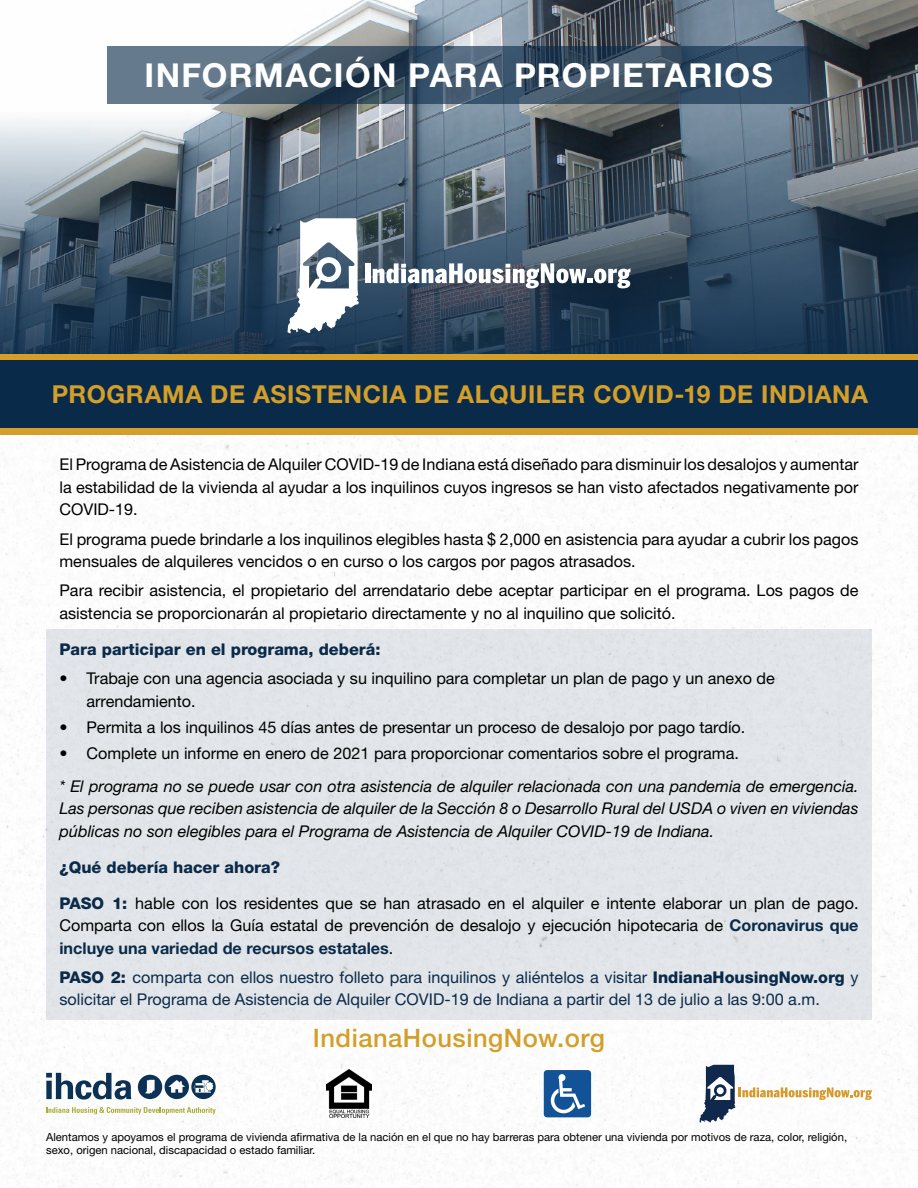
<style>
.page{position:relative;width:918px;height:1188px;background:#fff}
.page>*{position:absolute;margin:0;border:0;box-sizing:border-box;transform-origin:0 0}
.t1{font:700 33px "Helvetica Neue LT Std";letter-spacing:.04em;color:#fff}
.t2{font:500 25.5px "Helvetica Neue LT Std";letter-spacing:.02em;color:#d39f29}
.t3{font:700 24.75px "Helvetica Neue LT Std";letter-spacing:.02em;color:#d39f29}
.t4{font:16.2px/22.5px "Helvetica Neue LT Std";color:#000}
.t5{font:italic 16.2px/22.5px "Helvetica Neue LT Std";color:#000;text-align:justify}
.t6{font:16.2px/22.5px "Helvetica Neue LT Std";color:#0a2a49}
.t7{font:800 16.2px "Helvetica Neue LT Std";color:#0a2a49}
.t8{font:11.25px/13.5px "Helvetica Neue LT Std";color:#000}
.s1{font-weight:800;color:#0a2a49}
.s2{font-weight:700;color:#0a2a49}
.s3{font-weight:800}
</style>
<div class="page">
<img style="left:0;top:434px;width:918px;height:754px">
<svg style="left:0;top:0;width:918px;height:354px;background:#5f6f7d"></svg>
<div style="left:0;top:354px;width:918px;height:80px;background:#d39f29"></div>
<div style="left:0;top:360px;width:918px;height:68px;background:#0a2a49"></div>
<svg style="left:46px;top:1107px;width:170px;height:8px"></svg>
<svg style="left:138px;top:1075px;width:78px;height:24px"></svg>
<svg style="left:46px;top:1073px;width:85px;height:27px"></svg>
<img style="left:326px;top:1069px;width:46px;height:49px">
<svg style="left:700px;top:1065px;width:172px;height:58px"></svg>
<div style="left:544px;top:1070px;width:47px;height:47px;background:#125296;border-radius:3px"></div>
<svg style="left:551px;top:1074px;width:34px;height:39px"></svg>
<div style="left:365px;top:263px;width:5px;height:20px;background:#fff"></div>
<svg style="left:373px;top:263px;width:258px;height:25px"></svg>
<svg style="left:287px;top:218px;width:72px;height:116px"></svg>
<svg style="left:108px;top:46px;width:702px;height:58px;background:#42586d"></svg>
<div style="left:46px;top:629px;width:826px;height:391px;background:#e1e4e8"></div>
<h1 class="t1" style="left:145px;top:55px;width:630px">INFORMACIÓN PARA PROPIETARIOS</h1>
<h3 class="t3" style="left:52px;top:379px;width:818px">PROGRAMA DE ASISTENCIA DE ALQUILER COVID-19 DE INDIANA</h3>
<p class="t4" style="left:59px;top:453px;width:801px;text-align:justify">El Programa de Asistencia de Alquiler COVID-19 de Indiana está diseñado para disminuir los desalojos y aumentar la estabilidad de la vivienda al ayudar a los inquilinos cuyos ingresos se han visto afectados negativamente por COVID-19.</p>
<p class="t4" style="left:59px;top:527px;width:801px">El programa puede brindarle a los inquilinos elegibles hasta $ 2,000 en asistencia para ayudar a cubrir los pagos mensuales de alquileres vencidos o en curso o los cargos por pagos atrasados.</p>
<p class="t4" style="left:59px;top:579px;width:800px">Para recibir asistencia, el propietario del arrendatario debe aceptar participar en el programa. Los pagos de asistencia se proporcionarán al propietario directamente y no al inquilino que solicitó.</p>
<p class="t7" style="left:59px;top:640px;width:323px">Para participar en el programa, deberá:</p>
<p class="t4" style="left:86px;top:667px;width:690px;text-indent:-27px">• Trabaje con una agencia asociada y su inquilino para completar un plan de pago y un anexo de arrendamiento.</p>
<p class="t4" style="left:59px;top:716px;width:687px">• Permita a los inquilinos 45 días antes de presentar un proceso de desalojo por pago tardío.</p>
<p class="t4" style="left:59px;top:742px;width:681px">• Complete un informe en enero de 2021 para proporcionar comentarios sobre el programa.</p>
<p class="t5" style="left:59px;top:774px;width:801px">* El programa no se puede usar con otra asistencia de alquiler relacionada con una pandemia de emergencia.<br>Las personas que reciben asistencia de alquiler de la Sección 8 o Desarrollo Rural del USDA o viven en viviendas públicas no son elegibles para el Programa de Asistencia de Alquiler COVID-19 de Indiana.</p>
<p class="t7" style="left:59px;top:857px;width:222px">¿Qué debería hacer ahora?</p>
<p class="t4" style="left:59px;top:891px;width:801px;text-align:justify"><span class="s1">PASO 1:</span> hable con los residentes que se han atrasado en el alquiler e intente elaborar un plan de pago.<br>Comparta con ellos la Guía estatal de prevención de desalojo y ejecución hipotecaria de <span class="s2">Coronavirus que incluye una variedad de recursos estatales</span>.</p>
<p class="t6" style="left:59px;top:966px;width:801px"><span class="s3">PASO 2:</span> comparta con ellos nuestro folleto para inquilinos y aliéntelos a visitar <span class="s3">IndianaHousingNow.org</span> y solicitar el Programa de Asistencia de Alquiler COVID-19 de Indiana a partir del 13 de julio a las 9:00 a.m.</p>
<h2 class="t2" style="left:313px;top:1023px;width:294px">IndianaHousingNow.org</h2>
<p class="t8" style="left:46px;top:1130px;width:802px">Alentamos y apoyamos el programa de vivienda afirmativa de la nación en el que no hay barreras para obtener una vivienda por motivos de raza, color, religión, sexo, origen nacional, discapacidad o estado familiar.</p>
</div>
